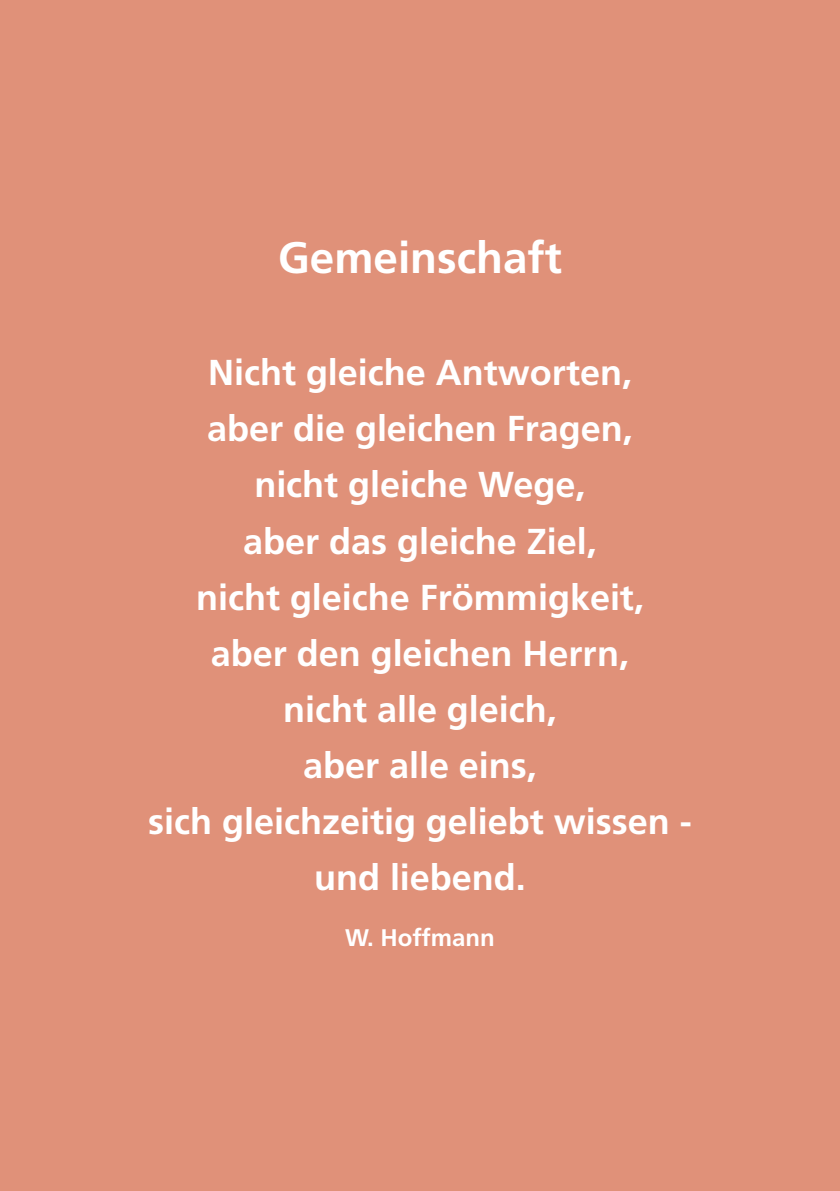
<style>
.page{position:relative;width:840px;height:1191px;background:#fff}
.page>*{position:absolute;margin:0;border:0;box-sizing:border-box;transform-origin:0 0}
.t1{font:700 44px "Frutiger";color:#fff}
.t2{font:700 36px/56px "Frutiger";color:#fff;text-align:center}
.t3{font:700 24px "Frutiger";color:#fff}
</style>
<div class="page">
<div style="left:0;top:0;width:839px;height:1191px;background:#e09179"></div>
<p class="t1" style="left:278px;top:240px;width:285px">Gemeinschaft</p>
<p class="t2" style="left:148px;top:348px;width:545px">Nicht gleiche Antworten,<br>aber die gleichen Fragen,<br>nicht gleiche Wege,<br>aber das gleiche Ziel,<br>nicht gleiche Frömmigkeit,<br>aber den gleichen Herrn,<br>nicht alle gleich,<br>aber alle eins,<br>sich gleichzeitig geliebt wissen - und liebend.</p>
<p class="t3" style="left:345px;top:927px;width:151px">W. Hoffmann</p>
</div>
